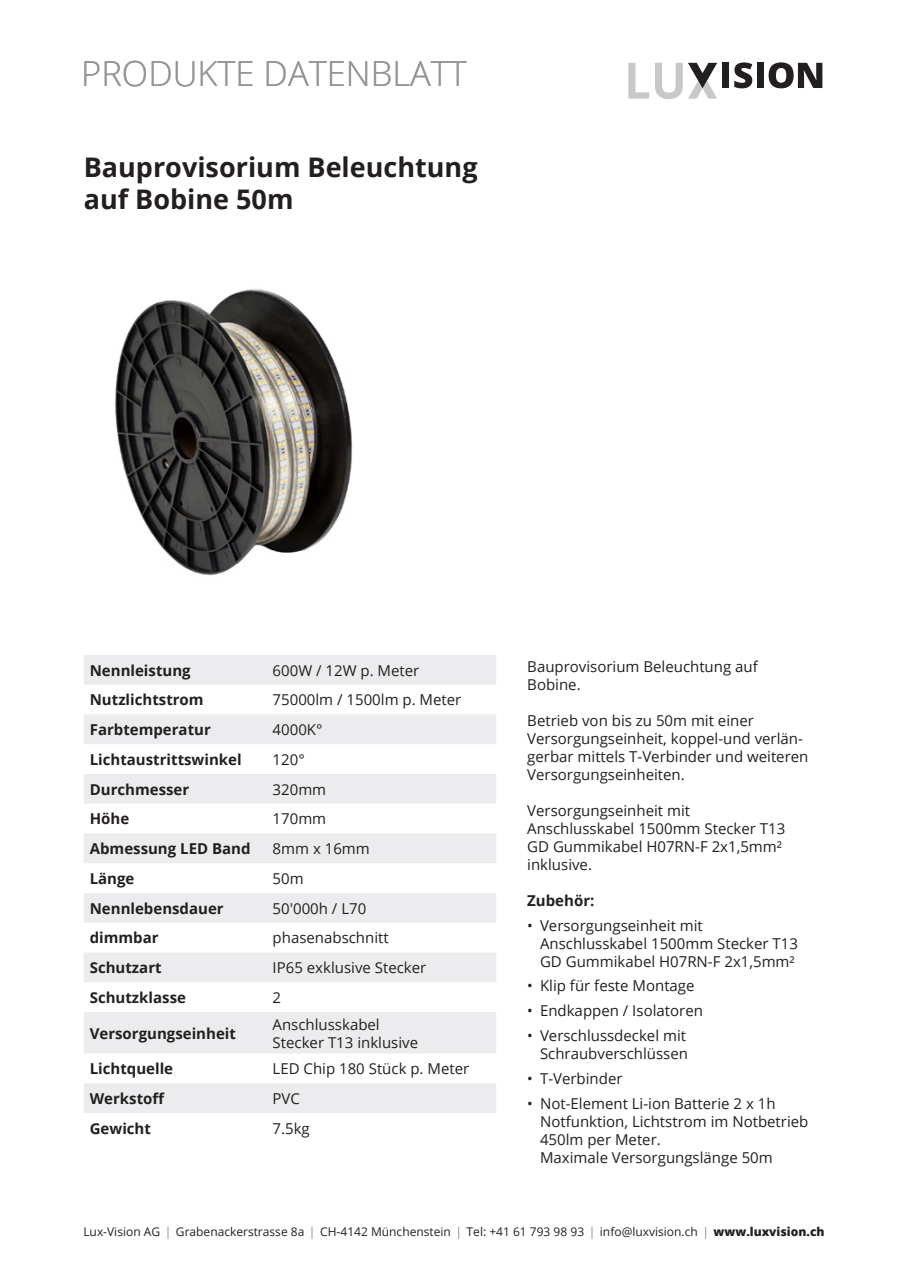
<style>
.page{position:relative;width:910px;height:1280px;background:#fff}
.page>*{position:absolute;margin:0;border:0;box-sizing:border-box;transform-origin:0 0}
.t1{font:300 34.5px "Open Sans";color:#939598}
.t2{font:700 27px/32.4px "Open Sans";color:#231f20}
.t3{font:15px/18px "Open Sans";color:#231f20}
.t4{font:700 15px "Open Sans";color:#231f20}
.t5{font:12px "Open Sans";color:#231f20}
.s1{font-weight:800}
</style>
<div class="page">
<svg style="left:628px;top:63px;width:21px;height:36px"></svg>
<svg style="left:655px;top:63px;width:62px;height:36px"></svg>
<div style="left:722px;top:63px;width:7px;height:25px;background:#231f20"></div>
<svg style="left:734px;top:62px;width:18px;height:26px"></svg>
<div style="left:757px;top:63px;width:7px;height:25px;background:#231f20"></div>
<svg style="left:769px;top:62px;width:53px;height:26px"></svg>
<svg style="left:84px;top:655px;width:412px;height:458px;fill:#ececee"></svg>
<img style="left:115px;top:289px;width:238px;height:287px">
<h1 class="t1" style="left:81px;top:50px;width:387px">PRODUKTE DATENBLATT</h1>
<h2 class="t2" style="left:84px;top:150px;width:395px">Bauprovisorium Beleuchtung auf Bobine 50m</h2>
<p class="t4" style="left:90px;top:659px;width:102px">Nennleistung</p>
<p class="t3" style="left:273px;top:661px;width:148px">600W / 12W p. Meter</p>
<p class="t4" style="left:90px;top:689px;width:115px">Nutzlichtstrom</p>
<p class="t3" style="left:273px;top:690px;width:190px">75000lm / 1500lm p. Meter</p>
<p class="t4" style="left:90px;top:719px;width:123px">Farbtemperatur</p>
<p class="t3" style="left:273px;top:720px;width:51px">4000K°</p>
<p class="t4" style="left:90px;top:749px;width:153px">Lichtaustrittswinkel</p>
<p class="t3" style="left:273px;top:750px;width:34px">120°</p>
<p class="t4" style="left:90px;top:778px;width:101px">Durchmesser</p>
<p class="t3" style="left:273px;top:780px;width:55px">320mm</p>
<p class="t4" style="left:90px;top:808px;width:41px">Höhe</p>
<p class="t3" style="left:273px;top:809px;width:55px">170mm</p>
<p class="t4" style="left:90px;top:838px;width:162px">Abmessung LED Band</p>
<p class="t3" style="left:273px;top:839px;width:99px">8mm x 16mm</p>
<p class="t4" style="left:90px;top:868px;width:46px">Länge</p>
<p class="t3" style="left:273px;top:869px;width:33px">50m</p>
<p class="t4" style="left:90px;top:897px;width:135px">Nennlebensdauer</p>
<p class="t3" style="left:273px;top:899px;width:95px">50'000h / L70</p>
<p class="t4" style="left:90px;top:927px;width:70px">dimmbar</p>
<p class="t3" style="left:273px;top:928px;width:118px">phasenabschnitt</p>
<p class="t4" style="left:90px;top:957px;width:73px">Schutzart</p>
<p class="t3" style="left:273px;top:958px;width:155px">IP65 exklusive Stecker</p>
<p class="t4" style="left:90px;top:987px;width:98px">Schutzklasse</p>
<p class="t3" style="left:273px;top:988px;width:10px">2</p>
<p class="t4" style="left:90px;top:1022px;width:148px">Versorgungseinheit</p>
<p class="t3" style="left:273px;top:1015px;width:147px">Anschlusskabel<br>Stecker T13 inklusive</p>
<p class="t4" style="left:90px;top:1058px;width:85px">Lichtquelle</p>
<p class="t3" style="left:273px;top:1059px;width:198px">LED Chip 180 Stück p. Meter</p>
<p class="t4" style="left:90px;top:1088px;width:77px">Werkstoff</p>
<p class="t3" style="left:273px;top:1089px;width:29px">PVC</p>
<p class="t4" style="left:90px;top:1118px;width:63px">Gewicht</p>
<p class="t3" style="left:273px;top:1119px;width:39px">7.5kg</p>
<p class="t3" style="left:527px;top:657px;width:232px">Bauprovisorium Beleuchtung auf<br>Bobine.</p>
<p class="t3" style="left:527px;top:711px;width:283px">Betrieb von bis zu 50m mit einer Versorgungseinheit, koppel-und verlän&shy;gerbar mittels T-Verbinder und weiteren Versorgungseinheiten.</p>
<p class="t3" style="left:527px;top:801px;width:260px">Versorgungseinheit mit<br>Anschlusskabel 1500mm Stecker T13<br>GD Gummikabel H07RN-F 2x1,5mm² inklusive.</p>
<p class="t4" style="left:527px;top:890px;width:69px">Zubehör:</p>
<p class="t3" style="left:540px;top:916px;width:260px;text-indent:-13px">• Versorgungseinheit mit<br>Anschlusskabel 1500mm Stecker T13<br>GD Gummikabel H07RN-F 2x1,5mm²</p>
<p class="t3" style="left:527px;top:976px;width:169px">• Klip für feste Montage</p>
<p class="t3" style="left:527px;top:1001px;width:177px">• Endkappen / Isolatoren</p>
<p class="t3" style="left:527px;top:1026px;width:162px;text-align:right">• Verschlussdeckel mit<br>Schraubverschlüssen</p>
<p class="t3" style="left:527px;top:1069px;width:97px">• T-Verbinder</p>
<p class="t3" style="left:540px;top:1094px;width:270px;text-indent:-13px">• Not-Element Li-ion Batterie 2 x 1h<br>Notfunktion, Lichtstrom im Notbetrieb<br>450lm per Meter.<br>Maximale Versorgungslänge 50m</p>
<p class="t5" style="left:83px;top:1223px;width:743px">Lux-Vision AG | Grabenackerstrasse 8a | CH-4142 Münchenstein | Tel: +41 61 793 98 93 | info@luxvision.ch | <span class="s1">www.luxvision.ch</span></p>
</div>
